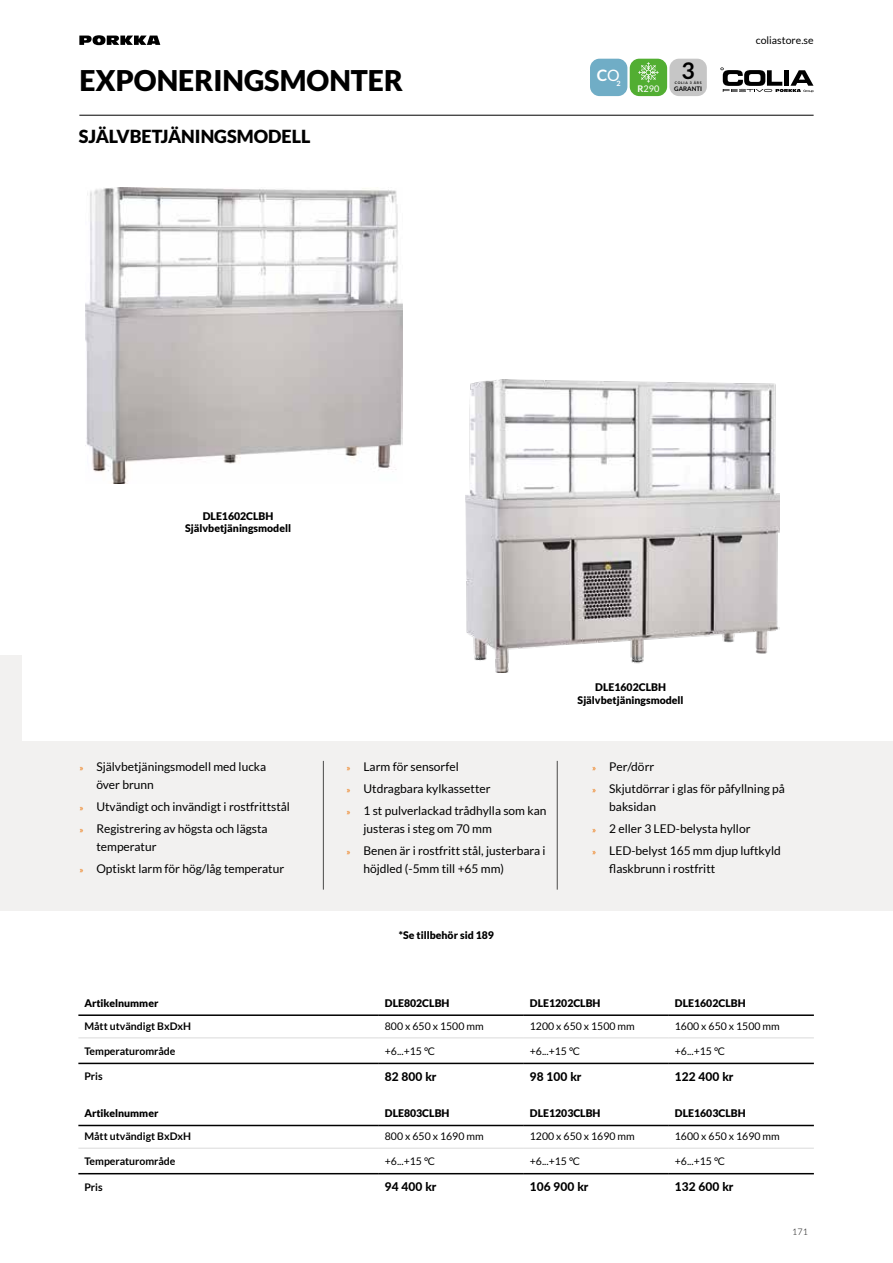
<style>
.page{position:relative;width:893px;height:1263px;background:#fff}
.page>*{position:absolute;margin:0;border:0;box-sizing:border-box;transform-origin:0 0}
.t1{font:900 28.5px "Lato";color:#000}
.t2{font:700 22.95px "Lato";color:#000}
.t3{font:900 18px "Lato";color:#000}
.t4{font:700 15.75px "Lato";color:#fff}
.t5{font:12px/22.2px "Lato";color:#000}
.t6{font:800 12px "Lato";color:#000}
.t7{font:900 10.5px/12.6px "Lato";color:#000;text-align:center}
.t8{font:10.5px "Lato";color:#000}
.t9{font:700 10.5px "Lato";color:#000}
.t10{font:9.15px "Lato";color:#fff}
.t11{font:300 9px "Lato";color:#000}
.t12{font:700 6.3px "Lato";color:#000}
.t13{font:700 3.45px "Lato";letter-spacing:.2em;color:#000}
.s1{font-weight:400}
.s2{font-weight:700}
.s3{font-size:9px;color:#ee7203}
</style>
<div class="page">
<div style="left:0;top:741px;width:893px;height:170px;background:#f2f1f0"></div>
<hr style="left:323px;top:761px;width:1px;height:129px;background:#4a4a49">
<hr style="left:557px;top:761px;width:1px;height:129px;background:#4a4a49">
<img style="left:466px;top:380px;width:314px;height:292px">
<img style="left:85px;top:187px;width:317px;height:296px">
<hr style="left:79px;top:115px;width:735px;height:1px;background:#000">
<svg style="left:720px;top:67px;width:94px;height:25px"></svg>
<hr style="left:78px;top:1037px;width:301px;height:1px;background:#dadada">
<hr style="left:379px;top:1037px;width:145px;height:1px;background:#dadada">
<hr style="left:524px;top:1037px;width:145px;height:1px;background:#dadada">
<hr style="left:669px;top:1037px;width:145px;height:1px;background:#dadada">
<hr style="left:78px;top:1014px;width:301px;height:2px;background:#000">
<hr style="left:379px;top:1014px;width:145px;height:2px;background:#000">
<hr style="left:524px;top:1014px;width:145px;height:2px;background:#000">
<hr style="left:669px;top:1014px;width:145px;height:2px;background:#000">
<hr style="left:78px;top:1063px;width:301px;height:1px;background:#000">
<hr style="left:379px;top:1063px;width:145px;height:1px;background:#000">
<hr style="left:524px;top:1063px;width:145px;height:1px;background:#000">
<hr style="left:669px;top:1063px;width:145px;height:1px;background:#000">
<hr style="left:78px;top:1148px;width:301px;height:1px;background:#dadada">
<hr style="left:379px;top:1148px;width:145px;height:1px;background:#dadada">
<hr style="left:524px;top:1148px;width:145px;height:1px;background:#dadada">
<hr style="left:669px;top:1148px;width:145px;height:1px;background:#dadada">
<hr style="left:78px;top:1125px;width:301px;height:1px;background:#000">
<hr style="left:379px;top:1125px;width:145px;height:1px;background:#000">
<hr style="left:524px;top:1125px;width:145px;height:1px;background:#000">
<hr style="left:669px;top:1125px;width:145px;height:1px;background:#000">
<hr style="left:78px;top:1173px;width:301px;height:1px;background:#000">
<hr style="left:379px;top:1173px;width:145px;height:1px;background:#000">
<hr style="left:524px;top:1173px;width:145px;height:1px;background:#000">
<hr style="left:669px;top:1173px;width:145px;height:1px;background:#000">
<div style="left:590px;top:59px;width:37px;height:37px;background:#70adc6;border-radius:10px"></div>
<div style="left:630px;top:59px;width:37px;height:37px;background:#52ae32;border-radius:10px"></div>
<svg style="left:638px;top:62px;width:21px;height:21px"></svg>
<div style="left:669px;top:59px;width:38px;height:37px;background:#c6c6c6;border-radius:10px"></div>
<svg style="left:79px;top:35px;width:81px;height:10px"></svg>
<div style="left:0;top:655px;width:21px;height:169px;background:#f2f1f0"></div>
<h1 class="t1" style="left:79px;top:64px;width:325px">EXPONERINGSMONTER</h1>
<h3 class="t3" style="left:79px;top:126px;width:233px">SJÄLVBETJÄNINGSMODELL</h3>
<h3 class="t4" style="left:597px;top:66px;width:25px">C <span class="s1">O</span><sub>2</sub></h3>
<h2 class="t2" style="left:681px;top:57px;width:15px">3</h2>
<p class="t13" style="left:675px;top:81px;width:28px">COLIA 3 ÅRS</p>
<p class="t10" style="left:637px;top:84px;width:23px"><span class="s2">R</span>290</p>
<p class="t12" style="left:674px;top:85px;width:29px">GARANTI</p>
<p class="t8" style="left:756px;top:34px;width:59px">coliastore.se</p>
<p class="t7" style="left:185px;top:509px;width:107px">DLE1602CLBH<br>Självbetjäningsmodell</p>
<p class="t5" style="left:96px;top:757px;width:171px;line-height:18px;text-indent:-17px"><span class="s3">»</span> Självbetjäningsmodell med lucka över brunn</p>
<p class="t5" style="left:79px;top:795px;width:212px"><span class="s3">»</span> Utvändigt och invändigt i rostfrittstål <span class="s3">»</span> Registrering av högsta och lägsta</p>
<p class="t5" style="left:79px;top:835px;width:206px;text-indent:17px">temperatur<br><span class="s3">»</span> Optiskt larm för hög/låg temperatur</p>
<p class="t5" style="left:346px;top:755px;width:202px"><span class="s3">»</span> Larm för sensorfel<br><span class="s3">»</span> Utdragbara kylkassetter<br><span class="s3">»</span> 1 st pulverlackad trådhylla som kan</p>
<p class="t5" style="left:346px;top:817px;width:201px;text-indent:17px">justeras i steg om 70 mm<br><span class="s3">»</span> Benen är i rostfritt stål, justerbara i</p>
<p class="t5" style="left:363px;top:858px;width:142px">höjdled (-5mm till +65 mm)</p>
<p class="t7" style="left:399px;top:929px;width:97px">*Se tillbehör sid 189</p>
<p class="t7" style="left:578px;top:681px;width:107px">DLE1602CLBH<br>Självbetjäningsmodell</p>
<p class="t5" style="left:592px;top:755px;width:194px"><span class="s3">»</span> Per/dörr<br><span class="s3">»</span> Skjutdörrar i glas för påfyllning på</p>
<p class="t5" style="left:592px;top:795px;width:190px;text-indent:17px">baksidan<br><span class="s3">»</span> 2 eller 3 LED-belysta hyllor<br><span class="s3">»</span> LED-belyst 165 mm djup luftkyld</p>
<p class="t5" style="left:609px;top:858px;width:108px">flaskbrunn i rostfritt</p>
<p class="t7" style="left:84px;top:996px;width:76px">Artikelnummer</p>
<p class="t7" style="left:385px;top:996px;width:66px">DLE802CLBH</p>
<p class="t7" style="left:530px;top:996px;width:72px">DLE1202CLBH</p>
<p class="t7" style="left:675px;top:996px;width:72px">DLE1602CLBH</p>
<p class="t9" style="left:84px;top:1020px;width:108px">Mått utvändigt BxDxH</p>
<p class="t8" style="left:385px;top:1020px;width:100px">800 x 650 x 1500 mm</p>
<p class="t8" style="left:530px;top:1020px;width:106px">1200 x 650 x 1500 mm</p>
<p class="t8" style="left:675px;top:1020px;width:106px">1600 x 650 x 1500 mm</p>
<p class="t9" style="left:84px;top:1045px;width:93px">Temperaturområde</p>
<p class="t8" style="left:385px;top:1045px;width:52px">+6...+15 °C</p>
<p class="t8" style="left:530px;top:1045px;width:52px">+6...+15 °C</p>
<p class="t8" style="left:675px;top:1045px;width:52px">+6...+15 °C</p>
<p class="t9" style="left:84px;top:1070px;width:20px">Pris</p>
<p class="t6" style="left:385px;top:1068px;width:53px">82 800 kr</p>
<p class="t6" style="left:530px;top:1068px;width:53px">98 100 kr</p>
<p class="t6" style="left:675px;top:1068px;width:60px">122 400 kr</p>
<p class="t7" style="left:84px;top:1107px;width:76px">Artikelnummer</p>
<p class="t7" style="left:385px;top:1107px;width:66px">DLE803CLBH</p>
<p class="t7" style="left:530px;top:1107px;width:72px">DLE1203CLBH</p>
<p class="t7" style="left:675px;top:1107px;width:72px">DLE1603CLBH</p>
<p class="t9" style="left:84px;top:1130px;width:108px">Mått utvändigt BxDxH</p>
<p class="t8" style="left:385px;top:1130px;width:100px">800 x 650 x 1690 mm</p>
<p class="t8" style="left:530px;top:1130px;width:106px">1200 x 650 x 1690 mm</p>
<p class="t8" style="left:675px;top:1130px;width:106px">1600 x 650 x 1690 mm</p>
<p class="t9" style="left:84px;top:1155px;width:93px">Temperaturområde</p>
<p class="t8" style="left:385px;top:1155px;width:52px">+6...+15 °C</p>
<p class="t8" style="left:530px;top:1155px;width:52px">+6...+15 °C</p>
<p class="t8" style="left:675px;top:1155px;width:52px">+6...+15 °C</p>
<p class="t9" style="left:84px;top:1181px;width:20px">Pris</p>
<p class="t6" style="left:385px;top:1178px;width:53px">94 400 kr</p>
<p class="t6" style="left:530px;top:1178px;width:60px">106 900 kr</p>
<p class="t6" style="left:675px;top:1178px;width:60px">132 600 kr</p>
<p class="t11" style="left:792px;top:1227px;width:17px">171</p>
</div>
